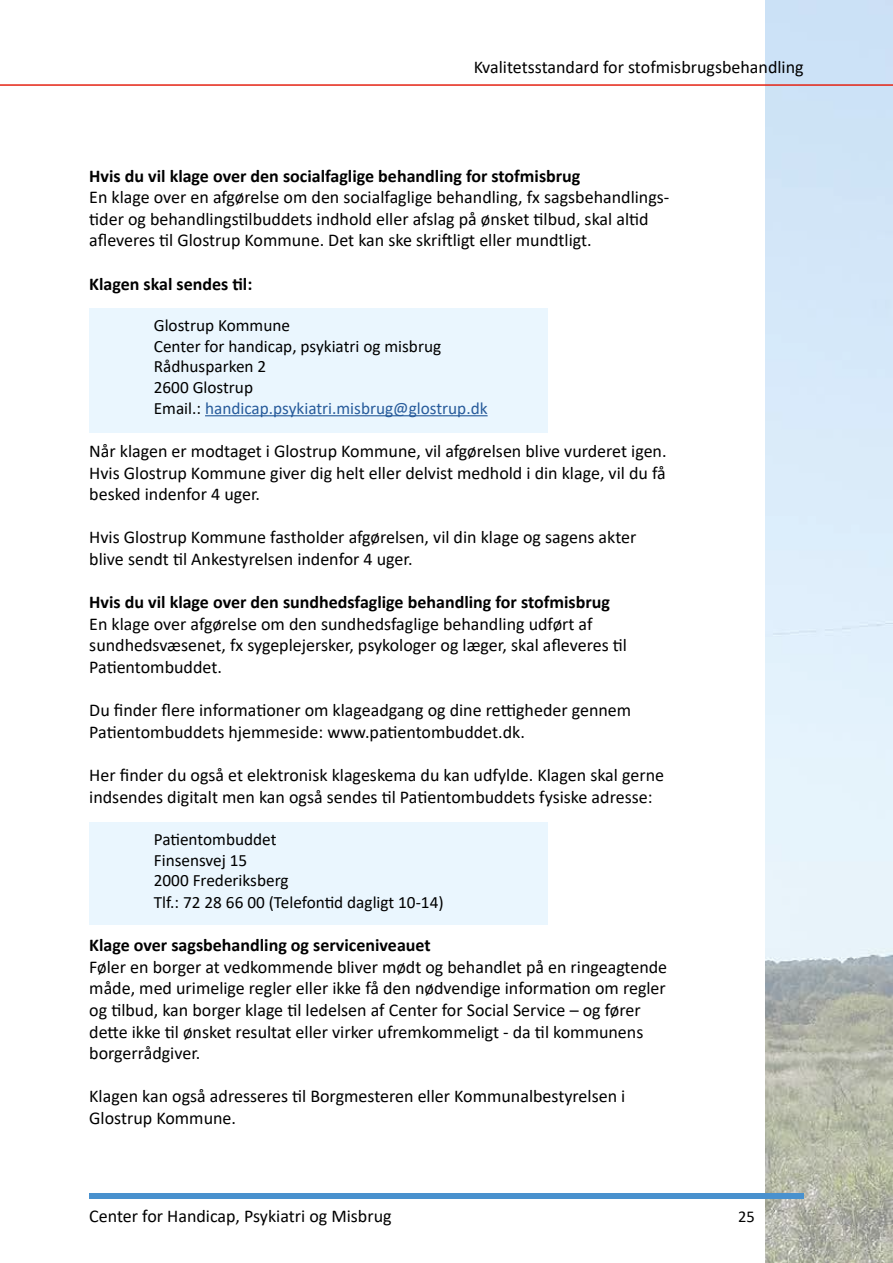
<style>
.page{position:relative;width:893px;height:1263px;background:#fff}
.page>*{position:absolute;margin:0;border:0;box-sizing:border-box;transform-origin:0 0}
.t1{font:18px/21.6px "Calibri";color:#000}
.t2{font:700 18px "Calibri";color:#000}
.t3{font:17.25px/20.7px "Calibri";color:#000}
.t4{font:16.5px "Calibri";color:#000}
.s1{color:#275b9b}
</style>
<div class="page">
<img style="left:765px;top:0;width:128px;height:1263px">
<div style="left:89px;top:823px;width:459px;height:102px;background:#eaf6fe"></div>
<div style="left:89px;top:308px;width:459px;height:125px;background:#eaf6fe"></div>
<div style="left:89px;top:1193px;width:715px;height:5px;background:#4991ce"></div>
<hr style="left:205px;top:415px;width:283px;height:1px;background:#275b9b">
<hr style="left:0;top:84px;width:893px;height:2px;background:#e42313">
<p class="t1" style="left:474px;top:56px;width:331px">Kvalitetsstandard for stofmisbrugsbehandling</p>
<p class="t2" style="left:89px;top:163px;width:493px">Hvis du vil klage over den socialfaglige behandling for stofmisbrug</p>
<p class="t1" style="left:89px;top:186px;width:582px">En klage over en afgørelse om den socialfaglige behandling, fx sagsbehandlings&shy;tider og behandlingstilbuddets indhold eller afslag på ønsket tilbud, skal altid afleveres til Glostrup Kommune. Det kan ske skriftligt eller mundtligt.</p>
<p class="t2" style="left:89px;top:271px;width:165px">Klagen skal sendes til:</p>
<p class="t3" style="left:154px;top:314px;width:335px">Glostrup Kommune<br>Center for handicap, psykiatri og misbrug<br>Rådhusparken 2<br>2600 Glostrup<br>Email.: <span class="s1">handicap.psykiatri.misbrug@glostrup.dk</span></p>
<p class="t1" style="left:89px;top:440px;width:579px;text-align:justify">Når klagen er modtaget i Glostrup Kommune, vil afgørelsen blive vurderet igen.<br>Hvis Glostrup Kommune giver dig helt eller delvist medhold i din klage, vil du få besked indenfor 4 uger.</p>
<p class="t1" style="left:89px;top:526px;width:549px">Hvis Glostrup Kommune fastholder afgørelsen, vil din klage og sagens akter blive sendt til Ankestyrelsen indenfor 4 uger.</p>
<p class="t2" style="left:89px;top:589px;width:522px">Hvis du vil klage over den sundhedsfaglige behandling for stofmisbrug</p>
<p class="t1" style="left:89px;top:613px;width:539px">En klage over afgørelse om den sundhedsfaglige behandling udført af sundhedsvæsenet, fx sygeplejersker, psykologer og læger, skal afleveres til<br>Patientombuddet.</p>
<p class="t1" style="left:89px;top:699px;width:543px">Du finder flere informationer om klageadgang og dine rettigheder gennem<br>Patientombuddets hjemmeside: www.patientombuddet.dk.</p>
<p class="t1" style="left:89px;top:764px;width:576px">Her finder du også et elektronisk klageskema du kan udfylde. Klagen skal gerne indsendes digitalt men kan også sendes til Patientombuddets fysiske adresse:</p>
<p class="t3" style="left:154px;top:828px;width:291px">Patientombuddet<br>Finsensvej 15<br>2000 Frederiksberg<br>Tlf.: 72 28 66 00 (Telefontid dagligt 10-14)</p>
<p class="t2" style="left:89px;top:932px;width:343px">Klage over sagsbehandling og serviceniveauet</p>
<p class="t1" style="left:89px;top:955px;width:579px">Føler en borger at vedkommende bliver mødt og behandlet på en ringeagtende måde, med urimelige regler eller ikke få den nødvendige information om regler og tilbud, kan borger klage til ledelsen af Center for Social Service – og fører dette ikke til ønsket resultat eller virker ufremkommeligt - da til kommunens borgerrådgiver.</p>
<p class="t1" style="left:89px;top:1085px;width:537px">Klagen kan også adresseres til Borgmesteren eller Kommunalbestyrelsen i<br>Glostrup Kommune.</p>
<p class="t1" style="left:89px;top:1204px;width:304px">Center for Handicap, Psykiatri og Misbrug</p>
<p class="t4" style="left:738px;top:1204px;width:18px">25</p>
</div>
